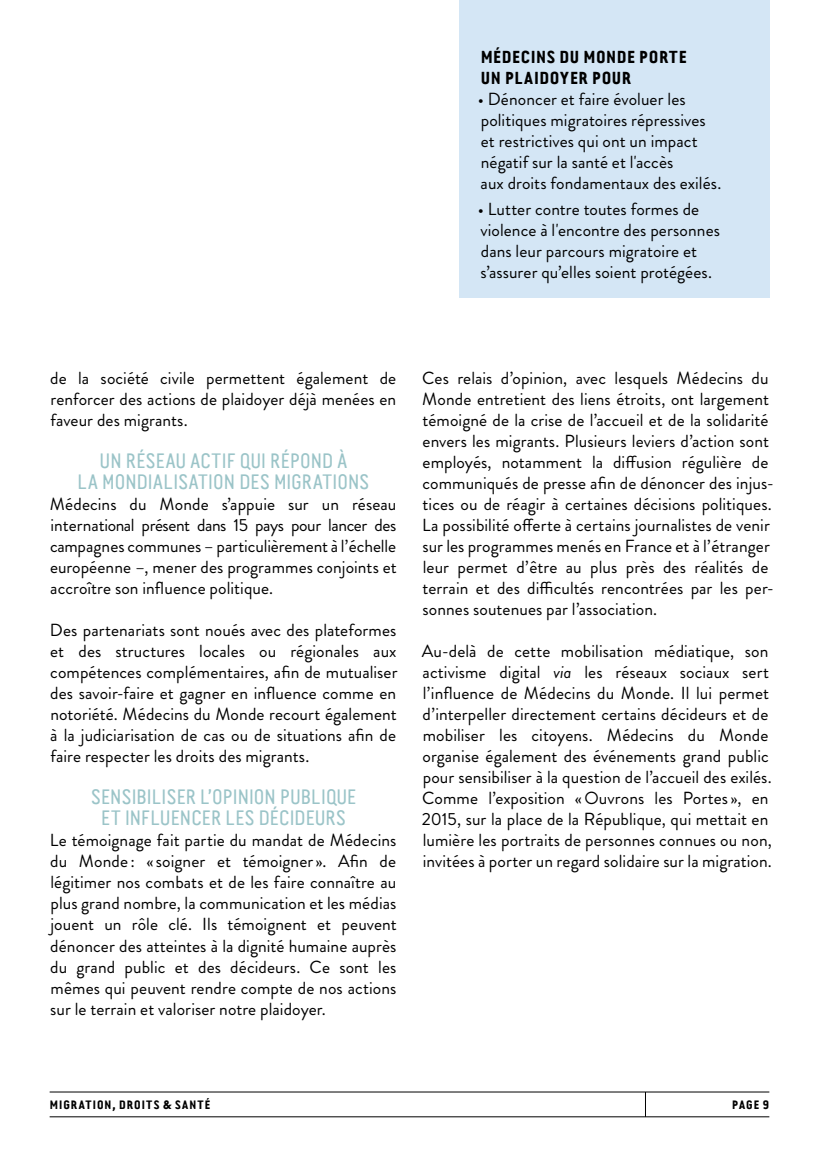
<style>
.page{position:relative;width:819px;height:1166px;background:#fff}
.page>*{position:absolute;margin:0;border:0;box-sizing:border-box;transform-origin:0 0}
.t1{font:21px/21px "Van Condensed";letter-spacing:-.02em;color:#9bc4c8;text-align:center}
.t2{font:17.5px/21px "Brandon Grotesque";letter-spacing:.005em;color:#000;text-align:justify}
.t3{font:700 17.5px/21px "Van Condensed";letter-spacing:-.01em;color:#000}
.t4{font:700 12.25px "Van Condensed";letter-spacing:.03em;color:#000}
.s1{font-style:italic}
</style>
<div class="page">
<hr style="left:50px;top:1116px;width:719px;height:1px;background:#000">
<hr style="left:50px;top:1091px;width:719px;height:1px;background:#000">
<svg style="left:645px;top:1092px;width:1px;height:25px"></svg>
<div style="left:459px;top:0;width:310px;height:298px;background:#d4e6f5"></div>
<p class="t3" style="left:480px;top:47px;width:208px">MÉDECINS DU MONDE PORTE<br>UN PLAIDOYER POUR</p>
<p class="t2" style="left:477px;top:89px;width:245px;text-align:left">• Dénoncer et faire évoluer les politiques migratoires répressives<br>et restrictives qui ont un impact négatif sur la santé et l'accès<br>aux droits fondamentaux des exilés.</p>
<p class="t2" style="left:477px;top:199px;width:244px;text-align:left">• Lutter contre toutes formes de violence à l'encontre des personnes dans leur parcours migratoire et s’assurer qu’elles soient protégées.</p>
<p class="t2" style="left:50px;top:368px;width:347px">de la société civile permettent également de renforcer des actions de plaidoyer déjà menées en faveur des migrants.</p>
<p class="t1" style="left:77px;top:451px;width:294px">UN RÉSEAU ACTIF QUI RÉPOND À<br>LA MONDIALISATION DES MIGRATIONS</p>
<p class="t2" style="left:50px;top:494px;width:348px">Médecins du Monde s’appuie sur un réseau international présent dans 15 pays pour lancer des campagnes communes – particulièrement à l’échelle européenne –, mener des programmes conjoints et accroître son influence politique.</p>
<p class="t2" style="left:50px;top:620px;width:349px">Des partenariats sont noués avec des plateformes et des structures locales ou régionales aux compétences complémentaires, afin de mutualiser des savoir-faire et gagner en influence comme en notoriété. Médecins du Monde recourt également à la judiciarisation de cas ou de situations afin de faire respecter les droits des migrants.</p>
<p class="t1" style="left:91px;top:787px;width:267px">SENSIBILISER L’OPINION PUBLIQUE<br>ET INFLUENCER LES DÉCIDEURS</p>
<p class="t2" style="left:50px;top:830px;width:348px">Le témoignage fait partie du mandat de Médecins du Monde : « soigner et témoigner ». Afin de légitimer nos combats et de les faire connaître au plus grand nombre, la communication et les médias jouent un rôle clé. Ils témoignent et peuvent dénoncer des atteintes à la dignité humaine auprès du grand public et des décideurs. Ce sont les mêmes qui peuvent rendre compte de nos actions sur le terrain et valoriser notre plaidoyer.</p>
<p class="t2" style="left:422px;top:368px;width:353px;text-align:left">Ces relais d’opinion, avec lesquels Médecins du Monde entretient des liens étroits, ont largement témoigné de la crise de l’accueil et de la solidarité envers les migrants. Plusieurs leviers d’action sont employés, notamment la diffusion régulière de communiqués de presse afin de dénoncer des injus&shy;tices ou de réagir à certaines décisions politiques.<br>La possibilité offerte à certains journalistes de venir sur les programmes menés en France et à l’étranger leur permet d’être au plus près des réalités de terrain et des difficultés rencontrées par les per&shy;sonnes soutenues par l’association.</p>
<p class="t2" style="left:422px;top:641px;width:351px;text-align:left">Au-delà de cette mobilisation médiatique, son activisme digital <span class="s1">via</span> les réseaux sociaux sert l’influence de Médecins du Monde. Il lui permet d’interpeller directement certains décideurs et de mobiliser les citoyens. Médecins du Monde organise également des événements grand public pour sensibiliser à la question de l’accueil des exilés.<br>Comme l’exposition «Ouvrons les Portes », en 2015, sur la place de la République, qui mettait en lumière les portraits de personnes connues ou non, invitées à porter un regard solidaire sur la migration.</p>
<p class="t4" style="left:50px;top:1098px;width:162px">MIGRATION, DROITS &amp; SANTÉ</p>
<p class="t4" style="left:731px;top:1098px;width:39px">PAGE 9</p>
</div>
